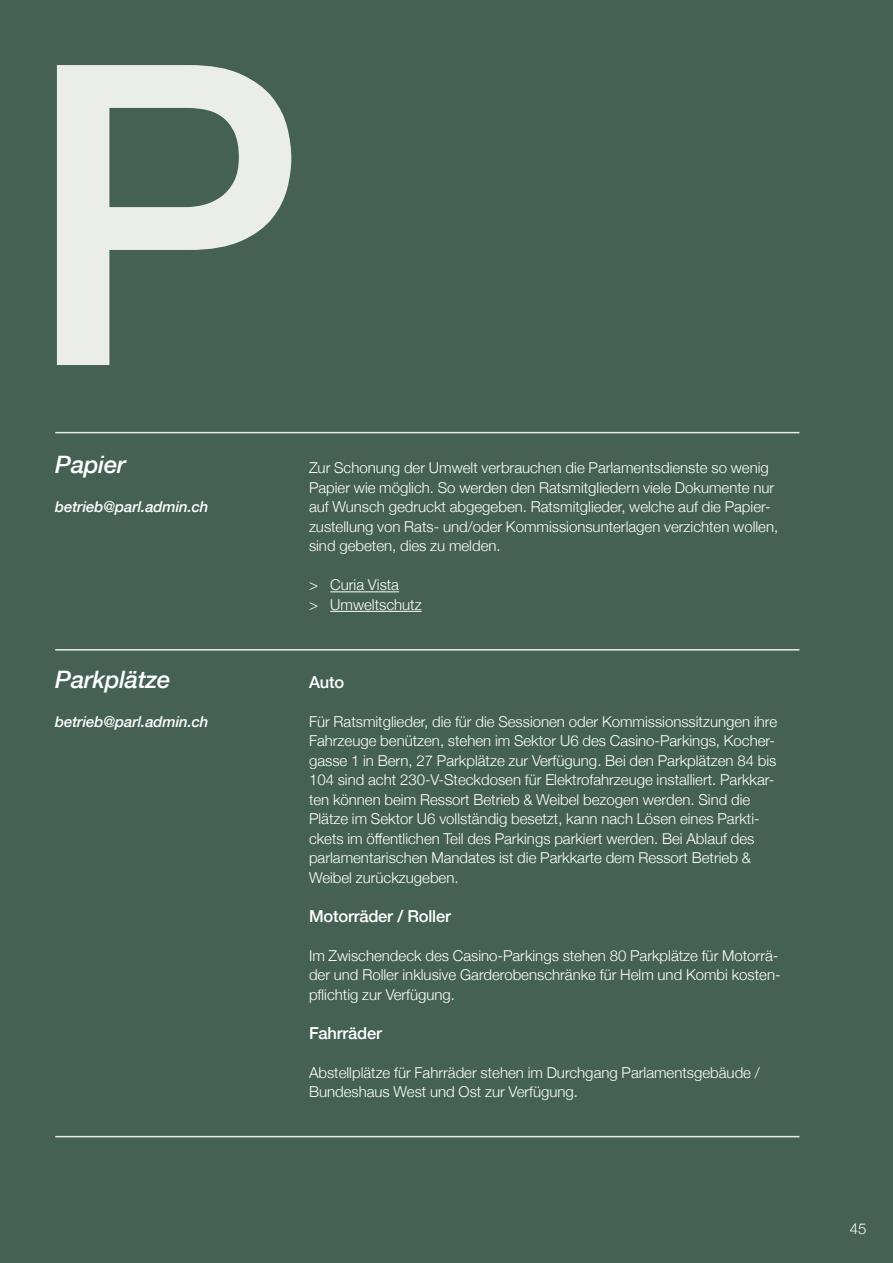
<style>
.page{position:relative;width:893px;height:1263px;background:#446153}
.page>*{position:absolute;margin:0;border:0;box-sizing:border-box;transform-origin:0 0}
.t1{font:500 420px "Helvetica Neue";color:#eaedea}
.t2{font:italic 500 24px "Helvetica Neue";letter-spacing:-.01em;color:#fff}
.t3{font:500 16.5px "Helvetica Neue";letter-spacing:-.01em;color:#fff}
.t4{font:300 15px/19.5px "Helvetica Neue";color:#fff}
.t5{font:italic 500 15px "Helvetica Neue";letter-spacing:-.01em;color:#fff}
</style>
<div class="page">
<hr style="left:55px;top:432px;width:254px;height:1px;background:#eaedea">
<hr style="left:309px;top:432px;width:490px;height:1px;background:#eaedea">
<hr style="left:55px;top:649px;width:254px;height:1px;background:#eaedea">
<hr style="left:309px;top:649px;width:490px;height:1px;background:#eaedea">
<hr style="left:55px;top:1136px;width:254px;height:1px;background:#eaedea">
<hr style="left:309px;top:1136px;width:490px;height:1px;background:#eaedea">
<hr style="left:330px;top:591px;width:69px;height:1px;background:#fff">
<hr style="left:330px;top:611px;width:92px;height:1px;background:#fff">
<h1 class="t1" style="left:25px;top:-122px;width:282px">P</h1>
<h2 class="t2" style="left:55px;top:444px;width:72px">Papier</h2>
<p class="t5" style="left:55px;top:494px;width:155px">betrieb@parl.admin.ch</p>
<h2 class="t2" style="left:55px;top:659px;width:117px">Parkplätze</h2>
<p class="t5" style="left:55px;top:709px;width:155px">betrieb@parl.admin.ch</p>
<p class="t4" style="left:309px;top:457px;width:471px">Zur Schonung der Umwelt verbrauchen die Parlamentsdienste so wenig Papier wie möglich. So werden den Ratsmitgliedern viele Dokumente nur auf Wunsch gedruckt abgegeben. Ratsmitglieder, welche auf die Papier&shy;zustellung von Rats- und/oder Kommissionsunterlagen verzichten wollen, sind gebeten, dies zu melden.</p>
<p class="t4" style="left:309px;top:574px;width:114px">&gt; Curia Vista<br>&gt; Umweltschutz</p>
<p class="t3" style="left:309px;top:669px;width:37px">Auto</p>
<p class="t4" style="left:309px;top:711px;width:470px">Für Ratsmitglieder, die für die Sessionen oder Kommissionssitzungen ihre Fahrzeuge benützen, stehen im Sektor U6 des Casino-Parkings, Kocher&shy;gasse 1 in Bern, 27 Parkplätze zur Verfügung. Bei den Parkplätzen 84 bis 104 sind acht 230-V-Steckdosen für Elektrofahrzeuge installiert. Parkkar&shy;ten können beim Ressort Betrieb &amp; Weibel bezogen werden. Sind die Plätze im Sektor U6 vollständig besetzt, kann nach Lösen eines Parkti&shy;ckets im öffentlichen Teil des Parkings parkiert werden. Bei Ablauf des parlamentarischen Mandates ist die Parkkarte dem Ressort Betrieb &amp; Weibel zurückzugeben.</p>
<p class="t3" style="left:309px;top:903px;width:143px">Motorräder / Roller</p>
<p class="t4" style="left:309px;top:945px;width:473px">Im Zwischendeck des Casino-Parkings stehen 80 Parkplätze für Motorrä&shy;der und Roller inklusive Garderobenschränke für Helm und Kombi kosten&shy;pflichtig zur Verfügung.</p>
<p class="t3" style="left:309px;top:1020px;width:74px">Fahrräder</p>
<p class="t4" style="left:309px;top:1062px;width:452px">Abstellplätze für Fahrräder stehen im Durchgang Parlamentsgebäude /<br>Bundeshaus West und Ost zur Verfügung.</p>
<p class="t4" style="left:850px;top:1218px;width:18px">45</p>
</div>
